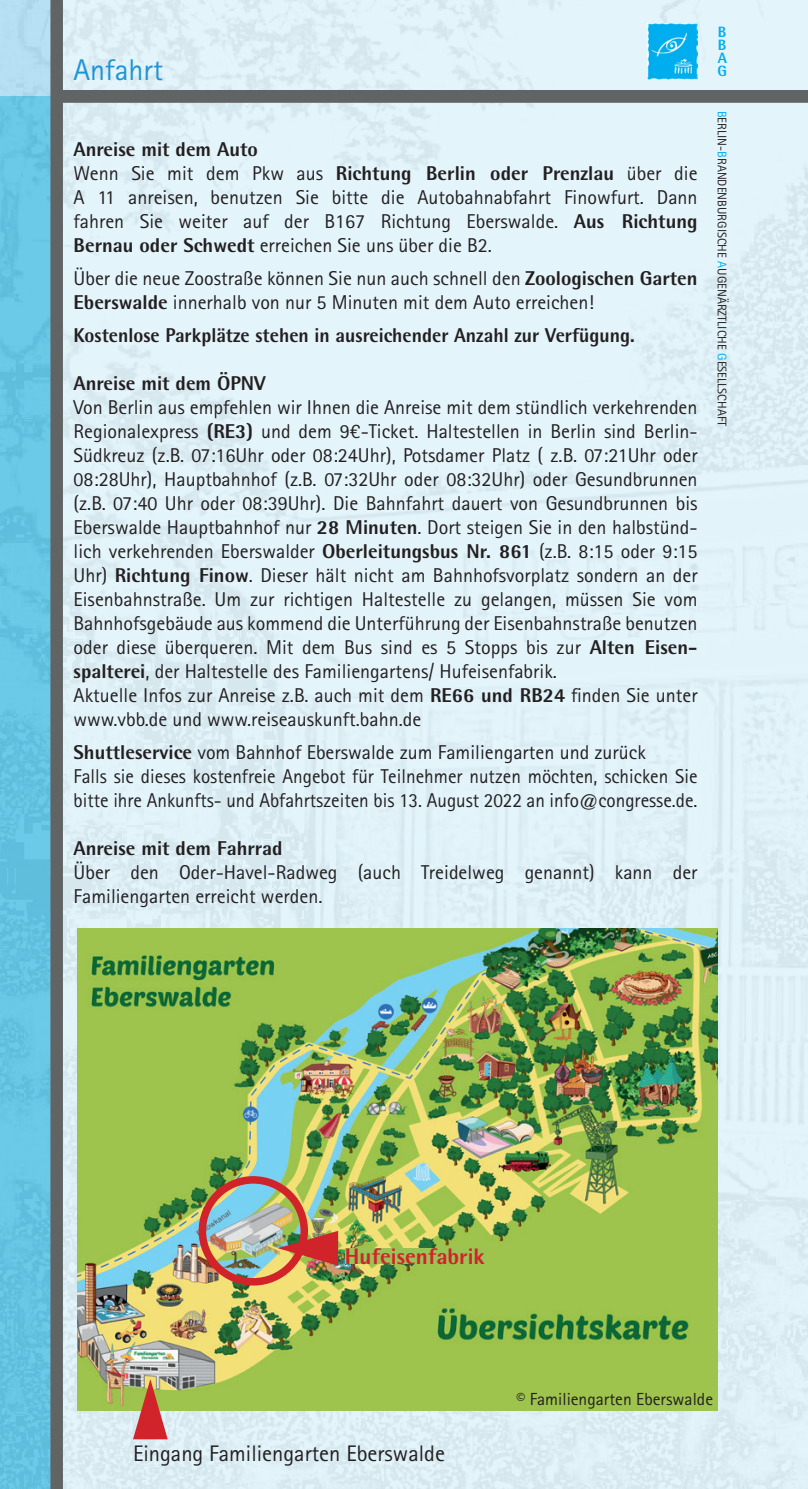
<style>
.page{position:relative;width:808px;height:1489px;background:#fff}
.page>*{position:absolute;margin:0;border:0;box-sizing:border-box;transform-origin:0 0}
.t1{font:30px "Rotis Sans Serif Std";color:#2094d2}
.t2{font:22.5px "Rotis Sans Serif Std";color:#231f20}
.t3{font:800 22.5px "Rotis Semi Sans Std";color:#d1232a}
.t4{font:20px/24px "Rotis Sans Serif Std";color:#231f20}
.t5{font:800 20px "Rotis Semi Sans Std";color:#231f20;scale:.96 1}
.t6{font:800 20px "Rotis Semi Sans Std";color:#231f20}
.t7{font:17.5px "Rotis Sans Serif Std";color:#231f20}
.t8{font:800 15px/13px "Rotis Semi Sans Std";color:#00aeef;text-align:justify}
.t9{font:12.5px "Rotis Sans Serif Std";color:#231f20}
.s1{font-family:"Rotis Semi Sans Std";font-weight:800}
.s2{color:#00aeef}
</style>
<div class="page">
<div style="left:57px;top:0;width:751px;height:1488px;background:#e2f4fa"></div>
<div style="left:0;top:0;width:57px;height:96px;background:#b6dff3"></div>
<div style="left:0;top:96px;width:57px;height:1392px;background:#67c6e5"></div>
<div style="left:59px;top:90px;width:749px;height:13px;background:#606465"></div>
<div style="left:50px;top:0;width:13px;height:1488px;background:#606465"></div>
<img style="left:648px;top:23px;width:49px;height:57px">
<img style="left:77px;top:928px;width:640px;height:482px">
<svg style="left:133px;top:1378px;width:35px;height:61px;background:#c27857"></svg>
<svg style="left:278px;top:1230px;width:60px;height:35px;background:#be6346"></svg>
<div style="left:199px;top:1175px;width:109px;height:110px;border:8px solid #d1232a;border-radius:50%"></div>
<div style="left:345px;top:1248px;width:140px;height:16px;background:#9bc255"></div>
<p class="t8" style="left:718px;top:25px;width:11px">B B A</p>
<h1 class="t1" style="left:74px;top:52px;width:91px">Anfahrt</h1>
<p class="t8" style="left:717px;top:64px;width:11px">G</p>
<p class="t6" style="left:74px;top:136px;width:186px">Anreise mit dem Auto</p>
<p class="t4" style="left:74px;top:161px;width:625px;text-align:justify">Wenn Sie mit dem Pkw aus <span class="s1">Richtung Berlin oder Prenzlau</span> über die A 11 anreisen, benutzen Sie bitte die Autobahnabfahrt Finowfurt. Dann fahren Sie weiter auf der B167 Richtung Eberswalde. <span class="s1">Aus Richtung Bernau oder Schwedt</span> erreichen Sie uns über die B2.</p>
<p class="t4" style="left:74px;top:266px;width:625px">Über die neue Zoostraße können Sie nun auch schnell den <span class="s1">Zoologischen Garten<br>Eberswalde</span> innerhalb von nur 5 Minuten mit dem Auto erreichen!</p>
<p class="t5" style="left:74px;top:322px;width:586px">Kostenlose Parkplätze stehen in ausreichender Anzahl zur Verfügung.</p>
<p class="t6" style="left:74px;top:370px;width:194px">Anreise mit dem ÖPNV</p>
<p class="t4" style="left:74px;top:395px;width:626px">Von Berlin aus empfehlen wir Ihnen die Anreise mit dem stündlich verkehrenden Regionalexpress <span class="s1">(RE3)</span> und dem 9€-Ticket. Haltestellen in Berlin sind Berlin-Südkreuz (z.B. 07:16Uhr oder 08:24Uhr), Potsdamer Platz ( z.B. 07:21Uhr oder 08:28Uhr), Hauptbahnhof (z.B. 07:32Uhr oder 08:32Uhr) oder Gesundbrunnen (z.B. 07:40 Uhr oder 08:39Uhr). Die Bahnfahrt dauert von Gesundbrunnen bis Eberswalde Hauptbahnhof nur <span class="s1">28 Minuten</span>. Dort steigen Sie in den halbstünd&shy;lich verkehrenden Eberswalder <span class="s1">Oberleitungsbus Nr. 861</span> (z.B. 8:15 oder 9:15<br>Uhr) <span class="s1">Richtung Finow</span>. Dieser hält nicht am Bahnhofsvorplatz sondern an der Eisenbahnstraße. Um zur richtigen Haltestelle zu gelangen, müssen Sie vom Bahnhofsgebäude aus kommend die Unterführung der Eisenbahnstraße benutzen oder diese überqueren. Mit dem Bus sind es 5 Stopps bis zur <span class="s1">Alten Eisen&shy;spalterei</span>, der Haltestelle des Familiengartens/ Hufeisenfabrik.<br>Aktuelle Infos zur Anreise z.B. auch mit dem <span class="s1">RE66 und RB24</span> finden Sie unter www.vbb.de und www.reiseauskunft.bahn.de</p>
<p class="t4" style="left:74px;top:740px;width:625px"><span class="s1">Shuttleservice</span> vom Bahnhof Eberswalde zum Familiengarten und zurück<br>Falls sie dieses kostenfreie Angebot für Teilnehmer nutzen möchten, schicken Sie bitte ihre Ankunfts- und Abfahrtszeiten bis 13. August 2022 an info@congresse.de.</p>
<p class="t6" style="left:74px;top:835px;width:210px">Anreise mit dem Fahrrad</p>
<p class="t4" style="left:74px;top:860px;width:625px">Über den Oder-Havel-Radweg (auch Treidelweg genannt) kann der<br>Familiengarten erreicht werden.</p>
<p class="t9" style="left:729px;top:111px;width:317px;rotate:90deg"><span class="s2">B</span>ERLIN-<span class="s2">B</span>RANDENBURGISCHE <span class="s2">A</span>UGENÄRZTLICHE <span class="s2">G</span>ESELLSCHAFT</p>
<p class="t3" style="left:345px;top:1242px;width:141px">Hufeisenfabrik</p>
<p class="t2" style="left:133px;top:1439px;width:314px">Eingang Familiengarten Eberswalde</p>
<p class="t7" style="left:516px;top:1388px;width:198px">© Familiengarten Eberswalde</p>
</div>
